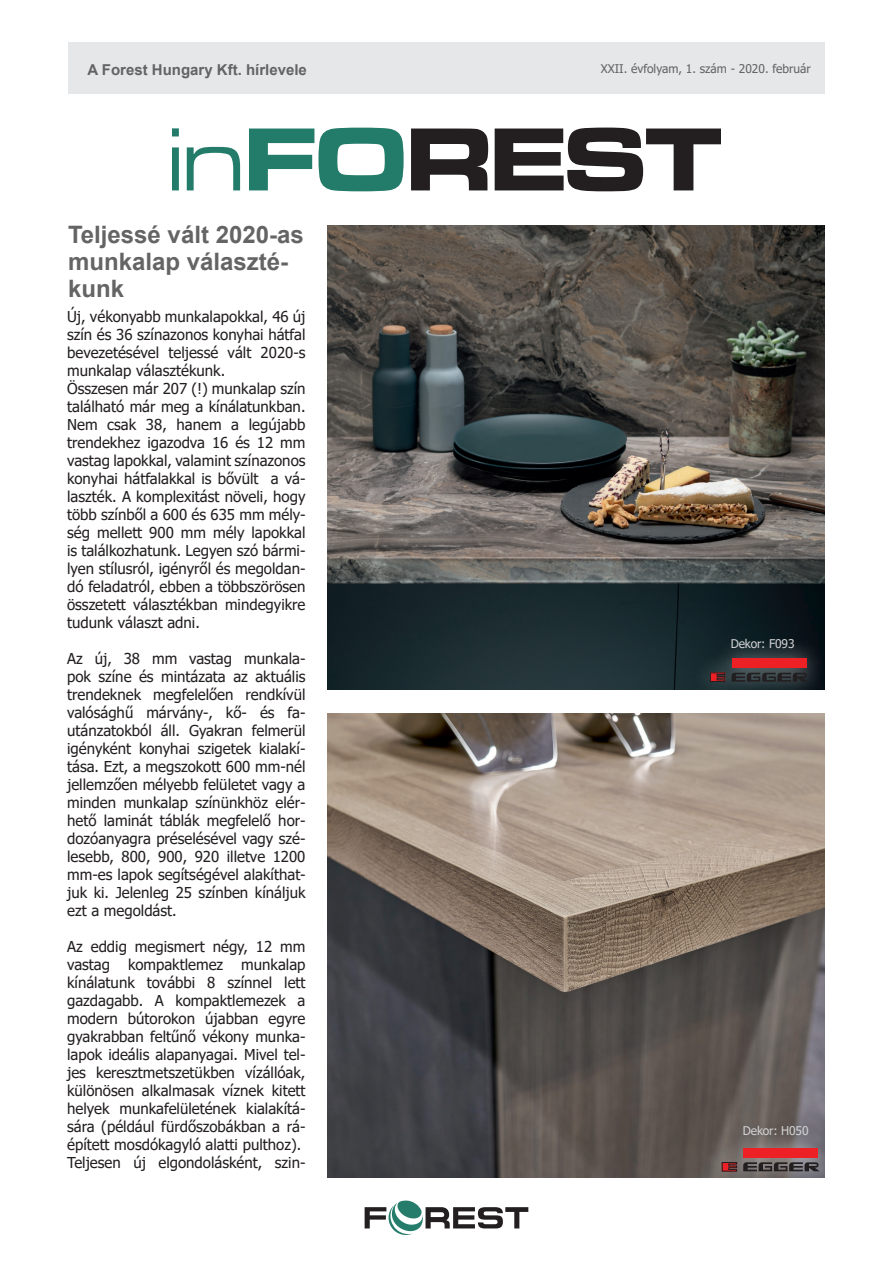
<style>
.page{position:relative;width:893px;height:1263px;background:#fff}
.page>*{position:absolute;margin:0;border:0;box-sizing:border-box;transform-origin:0 0}
.Cikk_cím{font:700 24px/27px "Arial";color:#646464}
.Cikk_szöveg_fekete{font:15px/18px "Tahoma";color:#231f20;text-align:justify}
.t1{font:700 15px "Arial";color:#646363}
.t2{font:12px "Tahoma";color:#646464}
.Cikk_szöveg_fekete-2{font:12px "Tahoma";letter-spacing:-.01em;color:#d1d2d4}
</style>
<div class="page">
<svg style="left:411px;top:128px;width:310px;height:63px"></svg>
<svg style="left:172px;top:128px;width:232px;height:63px"></svg>
<div style="left:68px;top:43px;width:757px;height:51px;background:#e6e7e9"></div>
<svg style="left:365px;top:1200px;width:163px;height:35px"></svg>
<img style="left:327px;top:225px;width:498px;height:465px">
<img style="left:327px;top:713px;width:498px;height:464px">
<div style="left:691px;top:638px;width:135px;height:63px;background:#fff;opacity:.54"></div>
<svg style="left:731px;top:673px;width:77px;height:9px"></svg>
<svg style="left:710px;top:673px;width:15px;height:9px"></svg>
<div style="left:731px;top:658px;width:75px;height:10px;background:#ed2026"></div>
<div style="left:703px;top:1128px;width:135px;height:63px;background:#fff;opacity:.54"></div>
<svg style="left:743px;top:1162px;width:77px;height:9px"></svg>
<svg style="left:722px;top:1162px;width:15px;height:9px"></svg>
<div style="left:743px;top:1148px;width:75px;height:9px;background:#ed2026"></div>
<p class="t1" style="left:87px;top:59px;width:221px">A Forest Hungary Kft. hírlevele</p>
<p class="t2" style="left:601px;top:61px;width:211px">XXII. évfolyam, 1. szám - 2020. február</p>
<p class="Cikk_cím" style="left:68px;top:221px;width:237px">Teljessé vált 2020-as munkalap választé&shy;kunk</p>
<p class="Cikk_szöveg_fekete" style="left:67px;top:308px;width:240px">Új, vékonyabb munkalapokkal, 46 új szín és 36 színazonos konyhai hátfal bevezetésével teljessé vált 2020-s munkalap választékunk.</p>
<p class="Cikk_szöveg_fekete" style="left:67px;top:380px;width:240px">Összesen már 207 (!) munkalap szín található már meg a kínálatunkban.<br>Nem csak 38, hanem a legújabb trendekhez igazodva 16 és 12 mm vastag lapokkal, valamint színazonos konyhai hátfalakkal is bővült a vá&shy;laszték. A komplexitást növeli, hogy több színből a 600 és 635 mm mély&shy;ség mellett 900 mm mély lapokkal is találkozhatunk. Legyen szó bármi&shy;lyen stílusról, igényről és megoldan&shy;dó feladatról, ebben a többszörösen összetett választékban mindegyikre tudunk választ adni.</p>
<p class="Cikk_szöveg_fekete" style="left:67px;top:650px;width:240px">Az új, 38 mm vastag munkala&shy;pok színe és mintázata az aktuális trendeknek megfelelően rendkívül valósághű márvány-, kő- és fa&shy;utánzatokból áll. Gyakran felmerül igényként konyhai szigetek kialakí&shy;tása. Ezt, a megszokott 600 mm-nél jellemzően mélyebb felületet vagy a minden munkalap színünkhöz elér&shy;hető laminát táblák megfelelő hor&shy;dozóanyagra préselésével vagy szé&shy;lesebb, 800, 900, 920 illetve 1200 mm-es lapok segítségével alakíthat&shy;juk ki. Jelenleg 25 színben kínáljuk ezt a megoldást.</p>
<p class="Cikk_szöveg_fekete" style="left:67px;top:938px;width:240px">Az eddig megismert négy, 12 mm vastag kompaktlemez munkalap kínálatunk további 8 színnel lett gazdagabb. A kompaktlemezek a modern bútorokon újabban egyre gyakrabban feltűnő vékony munka&shy;lapok ideális alapanyagai. Mivel tel&shy;jes keresztmetszetükben vízállóak, különösen alkalmasak víznek kitett helyek munkafelületének kialakítá&shy;sára (például fürdőszobákban a rá&shy;épített mosdókagyló alatti pulthoz).</p>
<p class="Cikk_szöveg_fekete" style="left:67px;top:1154px;width:240px">Teljesen új elgondolásként, szin-</p>
<p class="Cikk_szöveg_fekete-2" style="left:731px;top:636px;width:65px">Dekor: F093</p>
<p class="Cikk_szöveg_fekete-2" style="left:743px;top:1123px;width:67px">Dekor: H050</p>
</div>
